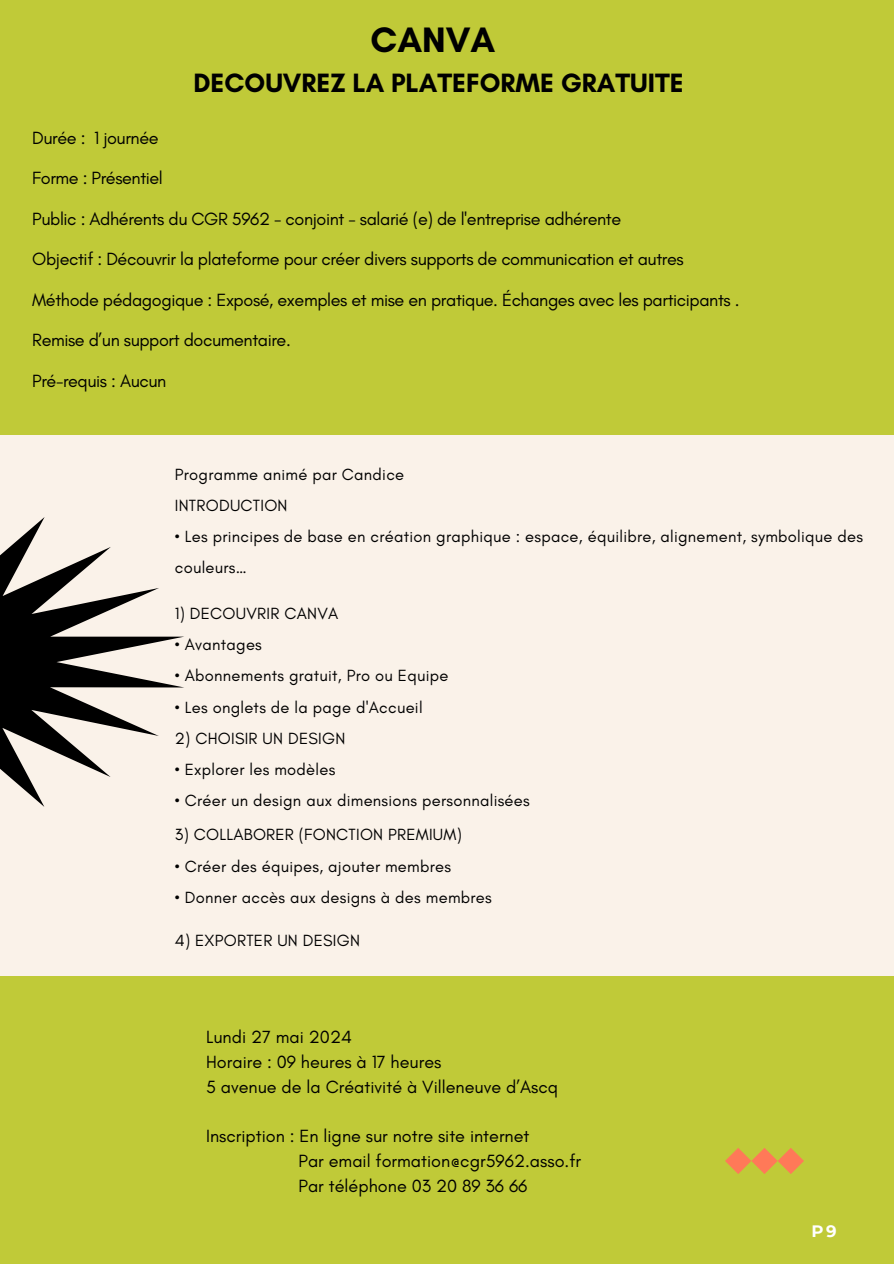
<style>
.page{position:relative;width:894px;height:1264px;background:#fff}
.page>*{position:absolute;margin:0;border:0;box-sizing:border-box;transform-origin:0 0}
.t1{font:700 36px "Glacial Indifference";color:#000}
.t2{font:700 27px "Glacial Indifference";color:#000}
.t3{font:18px "Glacial Indifference";letter-spacing:-.025em;color:#000}
.t4{font:18px "Glacial Indifference";color:#000}
.t5{font:16.5px/31.2px "Glacial Indifference";letter-spacing:.015em;color:#000}
.t6{font:700 16.5px "Montserrat";color:#fff}
</style>
<div class="page">
<div style="left:0;top:0;width:893px;height:1263px;background:#c0ca38"></div>
<div style="left:0;top:435px;width:893px;height:540px;background:#faf2e9"></div>
<svg style="left:0;top:517px;width:184px;height:290px"></svg>
<svg style="left:725px;top:1148px;width:78px;height:25px"></svg>
<h1 class="t1" style="left:370px;top:18px;width:126px">CANVA</h1>
<h1 class="t2" style="left:193px;top:67px;width:492px">DECOUVREZ LA PLATEFORME GRATUITE</h1>
<p class="t3" style="left:32px;top:127px;width:128px">Durée : 1 journée</p>
<p class="t3" style="left:32px;top:167px;width:132px">Forme : Présentiel</p>
<p class="t3" style="left:32px;top:208px;width:590px">Public : Adhérents du CGR 5962 - conjoint - salarié (e) de l'entreprise adhérente</p>
<p class="t3" style="left:32px;top:248px;width:652px">Objectif : Découvrir la plateforme pour créer divers supports de communication et autres</p>
<p class="t3" style="left:32px;top:289px;width:708px">Méthode pédagogique : Exposé, exemples et mise en pratique. Échanges avec les participants .</p>
<p class="t3" style="left:32px;top:329px;width:260px">Remise d’un support documentaire.</p>
<p class="t3" style="left:32px;top:370px;width:136px">Pré-requis : Aucun</p>
<p class="t5" style="left:175px;top:458px;width:231px">Programme animé par Candice</p>
<p class="t5" style="left:175px;top:489px;width:114px">INTRODUCTION</p>
<p class="t5" style="left:175px;top:520px;width:689px">• Les principes de base en création graphique : espace, équilibre, alignement, symbolique des couleurs…</p>
<p class="t5" style="left:175px;top:597px;width:165px">1) DECOUVRIR CANVA</p>
<p class="t5" style="left:175px;top:628px;width:88px">• Avantages</p>
<p class="t5" style="left:175px;top:660px;width:275px">• Abonnements gratuit, Pro ou Equipe</p>
<h3 class="t5" style="left:175px;top:691px;width:249px">• Les onglets de la page d'Accueil</h3>
<p class="t5" style="left:175px;top:722px;width:172px">2) CHOISIR UN DESIGN</p>
<p class="t5" style="left:175px;top:753px;width:162px">• Explorer les modèles</p>
<p class="t5" style="left:175px;top:785px;width:356px">• Créer un design aux dimensions personnalisées</p>
<p class="t5" style="left:175px;top:819px;width:288px">3) COLLABORER (FONCTION PREMIUM)</p>
<p class="t5" style="left:175px;top:850px;width:277px">• Créer des équipes, ajouter membres</p>
<p class="t5" style="left:175px;top:881px;width:318px">• Donner accès aux designs à des membres</p>
<p class="t5" style="left:175px;top:924px;width:187px">4) EXPORTER UN DESIGN</p>
<p class="t4" style="left:206px;top:1025px;width:147px">Lundi 27 mai 2024</p>
<p class="t4" style="left:206px;top:1050px;width:237px">Horaire : 09 heures à 17 heures</p>
<p class="t4" style="left:206px;top:1075px;width:353px">5 avenue de la Créativité à Villeneuve d’Ascq</p>
<p class="t4" style="left:206px;top:1124px;width:325px">Inscription : En ligne sur notre site internet</p>
<p class="t4" style="left:298px;top:1149px;width:284px">Par email formation@cgr5962.asso.fr</p>
<p class="t4" style="left:298px;top:1174px;width:230px">Par téléphone 03 20 89 36 66</p>
<p class="t6" style="left:811px;top:1220px;width:27px">P9</p>
</div>
